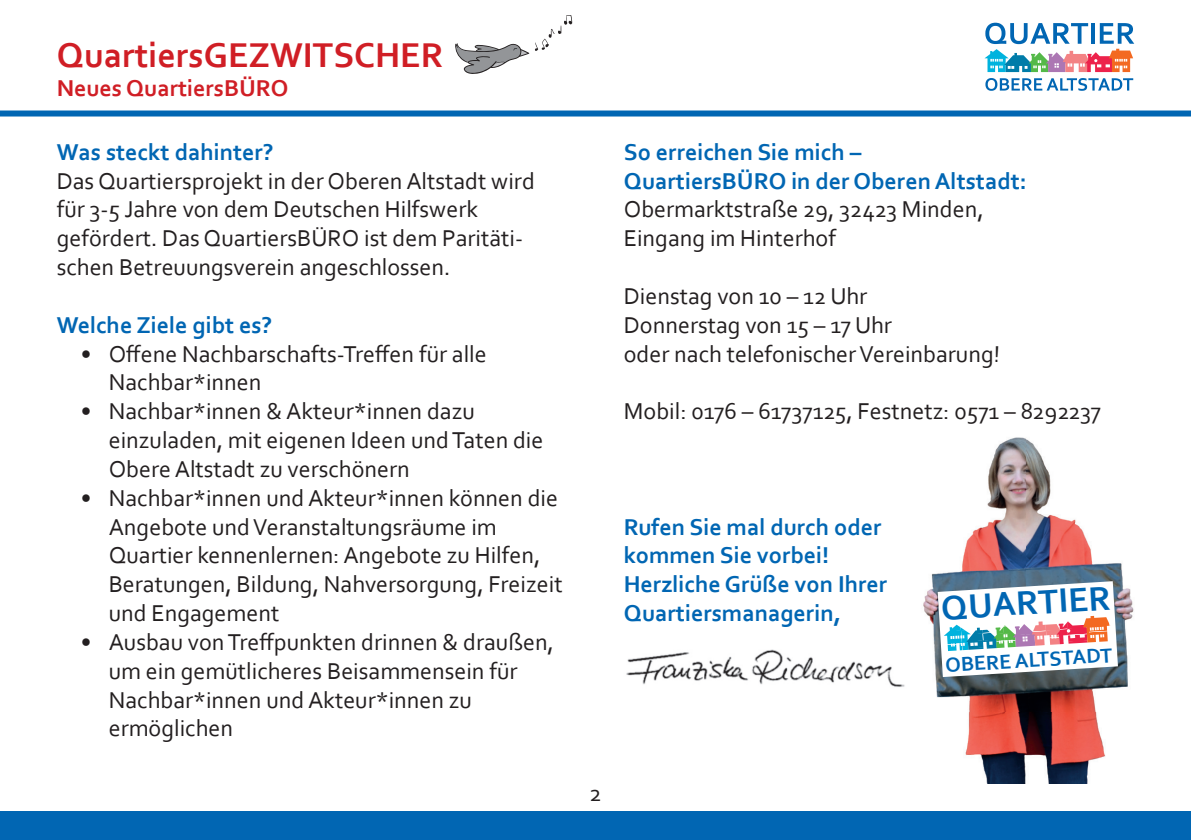
<style>
.page{position:relative;width:1191px;height:840px;background:#fff}
.page>*{position:absolute;margin:0;border:0;box-sizing:border-box;transform-origin:0 0}
.t1{font:700 36px "Corbel";color:#d01e25}
.t2{font:700 35.4px "Corbel";color:#0166b3}
.t3{font:24px/28.8px "Corbel";color:#231f20}
.t4{font:700 24px/28.8px "Corbel";color:#0166b3}
.t5{font:700 24px "Corbel";color:#d01e25}
.t6{font:700 21.2px "Corbel";color:#0166b3}
</style>
<div class="page">
<img style="left:626px;top:649px;width:279px;height:38px">
<svg style="left:985px;top:78px;width:148px;height:13px"></svg>
<svg style="left:984px;top:23px;width:150px;height:49px"></svg>
<div style="left:0;top:110px;width:1191px;height:6px;background:#0166b3"></div>
<img style="left:923px;top:437px;width:211px;height:345px">
<img style="left:913px;top:649px;width:196px;height:1px">
<svg style="left:937px;top:581px;width:181px;height:95px"></svg>
<div style="left:0;top:811px;width:1191px;height:28px;background:#0166b3"></div>
<svg style="left:455px;top:43px;width:74px;height:31px"></svg>
<svg style="left:535px;top:15px;width:37px;height:36px"></svg>
<h1 class="t1" style="left:57px;top:33px;width:388px">QuartiersGEZWITSCHER</h1>
<p class="t5" style="left:57px;top:73px;width:233px">Neues QuartiersBÜRO</p>
<p class="t4" style="left:57px;top:137px;width:218px">Was steckt dahinter?</p>
<p class="t3" style="left:57px;top:165px;width:480px">Das Quartiersprojekt in der Oberen Altstadt wird für 3-5 Jahre von dem Deutschen Hilfswerk gefördert. Das QuartiersBÜRO ist dem Paritäti&shy;schen Betreuungsverein angeschlossen.</p>
<p class="t4" style="left:57px;top:309px;width:217px">Welche Ziele gibt es?</p>
<p class="t3" style="left:109px;top:338px;width:379px;text-indent:-28px">• Offene Nachbarschafts-Treffen für alle<br>Nachbar*innen</p>
<p class="t3" style="left:109px;top:396px;width:436px;text-indent:-28px">• Nachbar*innen &amp; Akteur*innen dazu einzuladen, mit eigenen Ideen und Taten die<br>Obere Altstadt zu verschönern</p>
<p class="t3" style="left:109px;top:482px;width:455px;text-indent:-28px">• Nachbar*innen und Akteur*innen können die Angebote und Veranstaltungsräume im Quartier kennenlernen: Angebote zu Hilfen, Beratungen, Bildung, Nahversorgung, Freizeit und Engagement</p>
<p class="t3" style="left:109px;top:626px;width:447px;text-indent:-28px">• Ausbau von Treffpunkten drinnen &amp; draußen, um ein gemütlicheres Beisammensein für Nachbar*innen und Akteur*innen zu ermöglichen</p>
<p class="t4" style="left:624px;top:137px;width:404px">So erreichen Sie mich –<br>QuartiersBÜRO in der Oberen Altstadt:</p>
<p class="t3" style="left:624px;top:194px;width:361px">Obermarktstraße 29, 32423 Minden,<br>Eingang im Hinterhof</p>
<p class="t3" style="left:624px;top:281px;width:378px">Dienstag von 10 – 12 Uhr<br>Donnerstag von 15 – 17 Uhr<br>oder nach telefonischer Vereinbarung!</p>
<p class="t3" style="left:624px;top:396px;width:479px">Mobil: 0176 – 61737125, Festnetz: 0571 – 8292237</p>
<p class="t4" style="left:624px;top:511px;width:265px">Rufen Sie mal durch oder kommen Sie vorbei!<br>Herzliche Grüße von Ihrer<br>Quartiersmanagerin,</p>
<h2 class="t2" style="left:940px;top:585px;width:171px;rotate:-3deg">QUARTIER</h2>
<p class="t6" style="left:945px;top:650px;width:169px;rotate:-3deg">OBERE ALTSTADT</p>
<p class="t3" style="left:589px;top:777px;width:14px">2</p>
</div>
